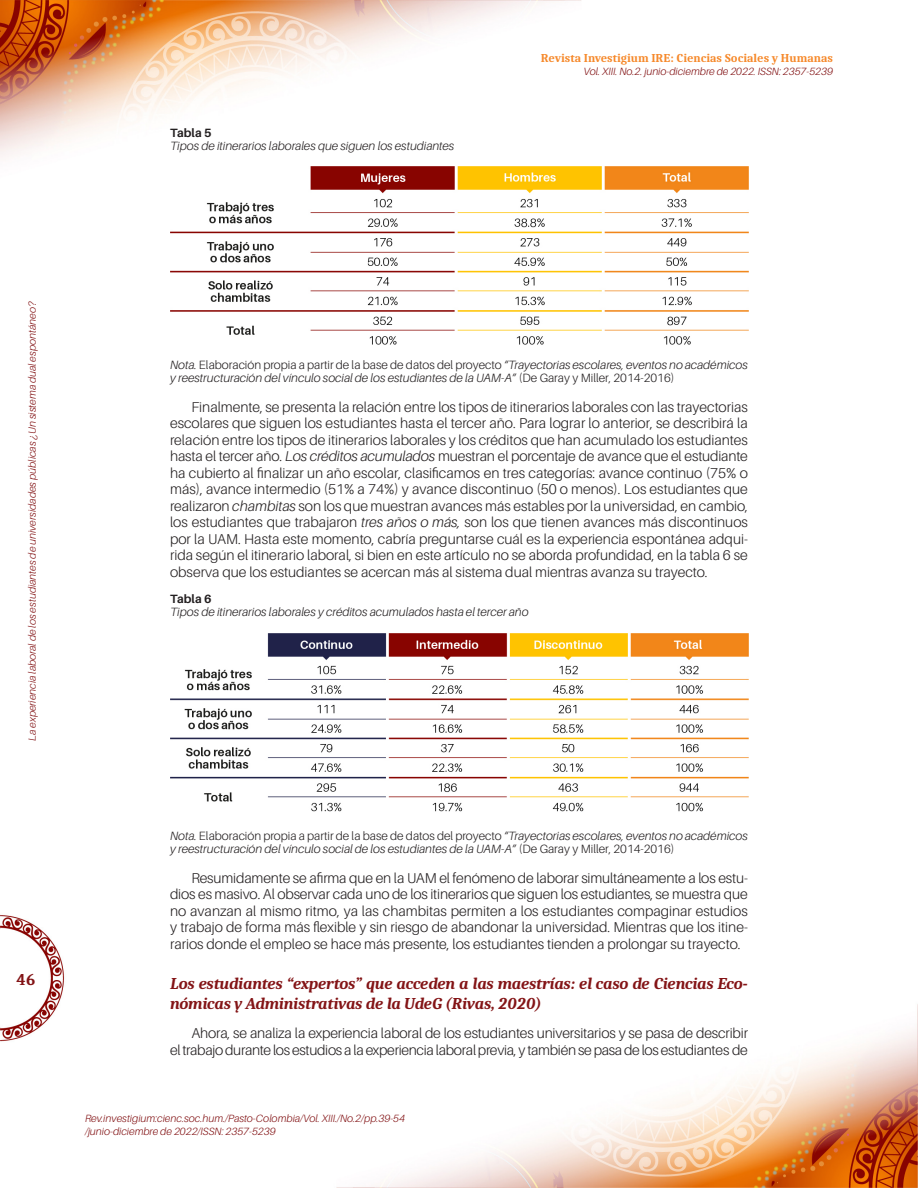
<style>
.page{position:relative;width:918px;height:1188px;background:#fff}
.page>*{position:absolute;margin:0;border:0;box-sizing:border-box;transform-origin:0 0}
.Subtítulo_1{font:italic 700 16.5px/19.5px "Caladea";letter-spacing:-.01em;color:#831416}
.t1{font:700 16.5px "Caladea";color:#831416}
.Texto_Base_Sangría{font:300 14.25px/16.5px "Aileron";letter-spacing:-.01em;color:#231f20;text-align:justify}
.Texto_Tabla{font:italic 300 12px/13.5px "Aileron";color:#231f20}
.t2{font:700 12px "Caladea";color:#f6892b}
.Título_Tabla{font:700 12px "Aileron";color:#231f20}
.t3{font:italic 300 10.5px/12.6px "Aileron";color:#831416}
.s1{font-style:normal}
.s2{font-style:italic}
</style>
<div class="page">
<img style="left:0;top:0;width:918px;height:1188px">
<img style="left:170px;top:167px;width:578px;height:182px">
<img style="left:170px;top:633px;width:578px;height:183px">
<p class="Título_Tabla" style="left:170px;top:126px;width:43px">Tabla 5</p>
<p class="Texto_Tabla" style="left:170px;top:140px;width:286px">Tipos de itinerarios laborales que siguen los estudiantes</p>
<p class="t2" style="left:541px;top:51px;width:294px">Revista Investigium IRE: Ciencias Sociales y Humanas</p>
<p class="t3" style="left:584px;top:65px;width:251px">Vol. XIII. No.2. junio-diciembre de 2022. ISSN: 2357-5239</p>
<p class="t3" style="left:26px;top:741px;width:441px;rotate:-90deg">La experiencia laboral de los estudiantes de universidades públicas ¿Un sistema dual espontáneo?</p>
<p class="t1" style="left:16px;top:970px;width:21px">46</p>
<p class="Texto_Tabla" style="left:170px;top:358px;width:579px">Nota. <span class="s1">Elaboración propia a partir de la base de datos del proyecto</span> “Trayectorias escolares, eventos no académicos y reestructuración del vínculo social de los estudiantes de la UAM-A” <span class="s1">(De Garay y Miller, 2014-2016)</span></p>
<p class="Texto_Base_Sangría" style="left:170px;top:399px;width:579px;text-indent:21px">Finalmente, se presenta la relación entre los tipos de itinerarios laborales con las trayectorias escolares que siguen los estudiantes hasta el tercer año. Para lograr lo anterior, se describirá la relación entre los tipos de itinerarios laborales y los créditos que han acumulado los estudiantes hasta el tercer año. <span class="s2">Los créditos acumulados</span> muestran el porcentaje de avance que el estudiante ha cubierto al finalizar un año escolar, clasificamos en tres categorías: avance continuo (75% o más), avance intermedio (51% a 74%) y avance discontinuo (50 o menos). Los estudiantes que realizaron <span class="s2">chambitas</span> son los que muestran avances más estables por la universidad, en cambio, los estudiantes que trabajaron <span class="s2">tres años o más,</span> son los que tienen avances más discontinuos por la UAM. Hasta este momento, cabría preguntarse cuál es la experiencia espontánea adqui&shy;rida según el itinerario laboral, si bien en este artículo no se aborda profundidad, en la tabla 6 se observa que los estudiantes se acercan más al sistema dual mientras avanza su trayecto.</p>
<p class="Título_Tabla" style="left:170px;top:592px;width:43px">Tabla 6</p>
<p class="Texto_Tabla" style="left:170px;top:606px;width:360px">Tipos de itinerarios laborales y créditos acumulados hasta el tercer año</p>
<p class="Texto_Tabla" style="left:170px;top:829px;width:579px">Nota. <span class="s1">Elaboración propia a partir de la base de datos del proyecto</span> “Trayectorias escolares, eventos no académicos y reestructuración del vínculo social de los estudiantes de la UAM-A” <span class="s1">(De Garay y Miller, 2014-2016)</span></p>
<p class="Texto_Base_Sangría" style="left:170px;top:870px;width:579px;text-indent:21px">Resumidamente se afirma que en la UAM el fenómeno de laborar simultáneamente a los estu&shy;dios es masivo. Al observar cada uno de los itinerarios que siguen los estudiantes, se muestra que no avanzan al mismo ritmo, ya las chambitas permiten a los estudiantes compaginar estudios y trabajo de forma más flexible y sin riesgo de abandonar la universidad. Mientras que los itine&shy;rarios donde el empleo se hace más presente, los estudiantes tienden a prolongar su trayecto.</p>
<p class="Subtítulo_1" style="left:170px;top:974px;width:579px">Los estudiantes “expertos” que acceden a las maestrías: el caso de Ciencias Eco&shy;nómicas y Administrativas de la UdeG (Rivas, 2020)</p>
<p class="Texto_Base_Sangría" style="left:170px;top:1025px;width:579px;text-align:right">Ahora, se analiza la experiencia laboral de los estudiantes universitarios y se pasa de describir<br>el trabajo durante los estudios a la experiencia laboral previa, y también se pasa de los estudiantes de</p>
<p class="t3" style="left:85px;top:1112px;width:322px">Rev.investigium:cienc.soc.hum./Pasto-Colombia/Vol. XIII./No.2/pp.39-54 /junio-diciembre de 2022/ISSN: 2357-5239</p>
</div>
